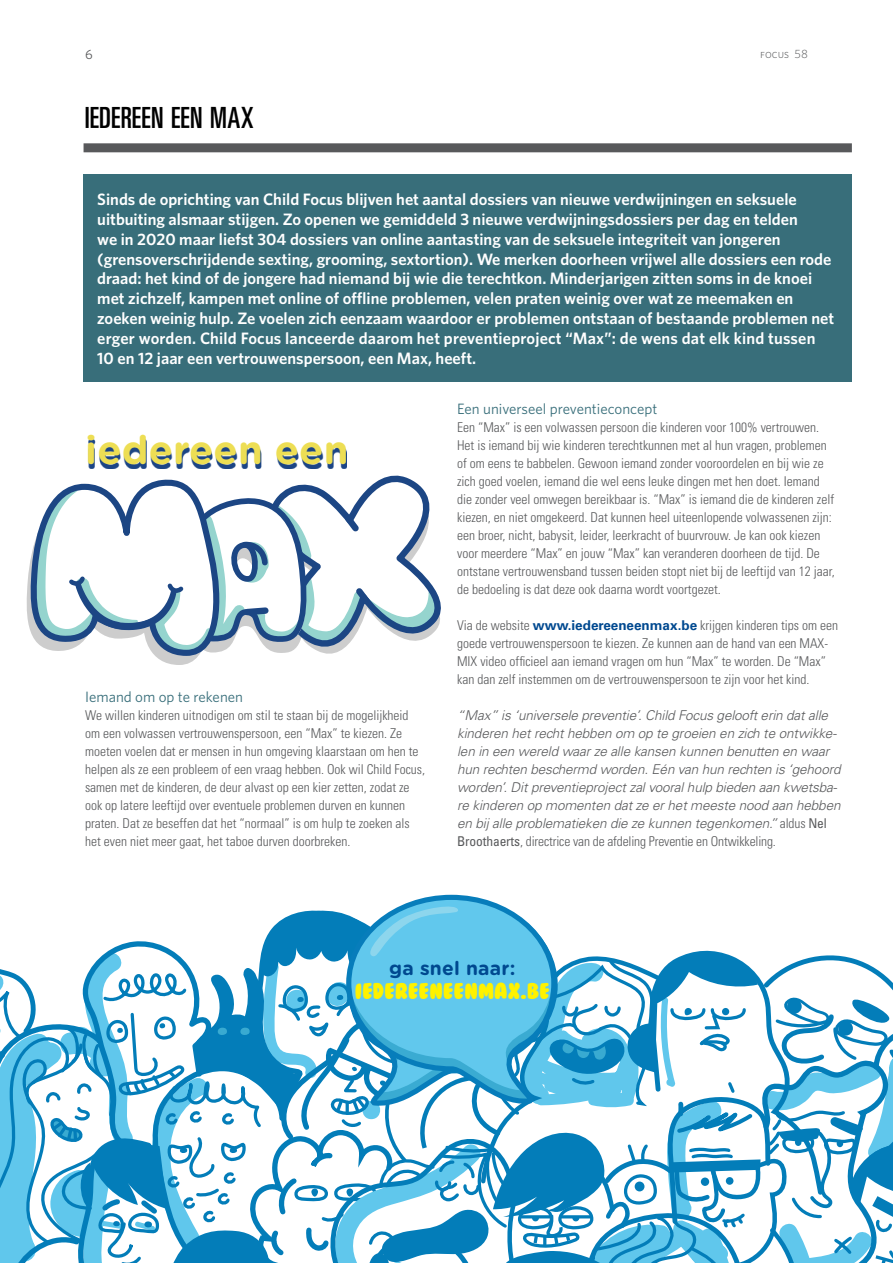
<style>
.page{position:relative;width:893px;height:1263px;background:#fff}
.page>*{position:absolute;margin:0;border:0;box-sizing:border-box;transform-origin:0 0}
.t1{font:700 39.9px "Gotham Rounded";color:#edde54}
.t2{font:30px "Univers Ultra Condensed BQ";letter-spacing:.03em;color:#000}
.t3{font:20.7px "Bubble Gum";letter-spacing:.01em;color:#fff200}
.t4{font:700 19.2px "Gotham Rounded";letter-spacing:.01em;color:#004990}
.t5{font:600 16.5px/19.8px "Whitney";color:#fff}
.t6{font:15px "Whitney";color:#386e7a}
.t7{font:300 condensed 13.5px/18px "Univers LT Std";color:#58595b}
.t8{font:italic 300 13.5px/18px "Univers LT Std";letter-spacing:-.01em;color:#58595b}
.t9{font:13.5px "Whitney";color:#58595b}
.t10{font:300 12px "Whitney";color:#58595b}
.s1{font-weight:700;font-stretch:normal;color:#004990}
.s2{font-style:normal;font-stretch:condensed}
.s3{font-weight:400;font-style:normal;font-stretch:condensed}
</style>
<div class="page">
<div style="left:84px;top:143px;width:768px;height:9px;background:#58595b"></div>
<div style="left:84px;top:174px;width:768px;height:207px;background:#386e7a"></div>
<svg style="left:0;top:897px;width:893px;height:366px"></svg>
<svg style="left:27px;top:475px;width:414px;height:190px"></svg>
<svg style="left:88px;top:439px;width:259px;height:30px"></svg>
<p class="t9" style="left:85px;top:45px;width:9px">6</p>
<p class="t10" style="left:760px;top:46px;width:49px">focus 58</p>
<h2 class="t2" style="left:85px;top:102px;width:170px">IEDEREEN EEN MAX</h2>
<p class="t5" style="left:97px;top:189px;width:738px">Sinds de oprichting van Child Focus blijven het aantal dossiers van nieuwe verdwijningen en seksuele uitbuiting alsmaar stijgen. Zo openen we gemiddeld 3 nieuwe verdwijningsdossiers per dag en telden<br>we in 2020 maar liefst 304 dossiers van online aantasting van de seksuele integriteit van jongeren (grensoverschrijdende sexting, grooming, sextortion). We merken doorheen vrijwel alle dossiers een rode draad: het kind of de jongere had niemand bij wie die terechtkon. Minderjarigen zitten soms in de knoei met zichzelf, kampen met online of offline problemen, velen praten weinig over wat ze meemaken en zoeken weinig hulp. Ze voelen zich eenzaam waardoor er problemen ontstaan of bestaande problemen net erger worden. Child Focus lanceerde daarom het preventieproject “Max”: de wens dat elk kind tussen 10 en 12 jaar een vertrouwenspersoon, een Max, heeft.</p>
<h1 class="t1" style="left:85px;top:421px;width:265px">iedereen een</h1>
<p class="t6" style="left:85px;top:687px;width:160px">Iemand om op te rekenen</p>
<p class="t7" style="left:85px;top:706px;width:342px">We willen kinderen uitnodigen om stil te staan bij de mogelijkheid om een volwassen vertrouwenspersoon, een “Max” te kiezen. Ze moeten voelen dat er mensen in hun omgeving klaarstaan om hen te helpen als ze een probleem of een vraag hebben. Ook wil Child Focus, samen met de kinderen, de deur alvast op een kier zetten, zodat ze ook op latere leeftijd over eventuele problemen durven en kunnen praten. Dat ze beseffen dat het “normaal” is om hulp te zoeken als het even niet meer gaat, het taboe durven doorbreken.</p>
<p class="t6" style="left:457px;top:399px;width:202px">Een universeel preventieconcept</p>
<p class="t7" style="left:457px;top:418px;width:379px">Een “Max” is een volwassen persoon die kinderen voor 100% vertrouwen.<br>Het is iemand bij wie kinderen terechtkunnen met al hun vragen, problemen of om eens te babbelen. Gewoon iemand zonder vooroordelen en bij wie ze zich goed voelen, iemand die wel eens leuke dingen met hen doet. Iemand die zonder veel omwegen bereikbaar is. “Max” is iemand die de kinderen zelf kiezen, en niet omgekeerd. Dat kunnen heel uiteenlopende volwassenen zijn: een broer, nicht, babysit, leider, leerkracht of buurvrouw. Je kan ook kiezen voor meerdere “Max” en jouw “Max” kan veranderen doorheen de tijd. De ontstane vertrouwensband tussen beiden stopt niet bij de leeftijd van 12 jaar, de bedoeling is dat deze ook daarna wordt voortgezet.</p>
<p class="t7" style="left:457px;top:616px;width:382px">Via de website <span class="s1">www.iedereeneenmax.be</span> krijgen kinderen tips om een goede vertrouwenspersoon te kiezen. Ze kunnen aan de hand van een MAX-MIX video officieel aan iemand vragen om hun “Max” te worden. De “Max” kan dan zelf instemmen om de vertrouwenspersoon te zijn voor het kind.</p>
<p class="t8" style="left:457px;top:706px;width:385px">“Max” is ‘universele preventie’. Child Focus gelooft erin dat alle kinderen het recht hebben om op te groeien en zich te ontwikke&shy;len in een wereld waar ze alle kansen kunnen benutten en waar hun rechten beschermd worden. Eén van hun rechten is ‘gehoord worden’. Dit preventieproject zal vooral hulp bieden aan kwetsba&shy;re kinderen op momenten dat ze er het meeste nood aan hebben en bij alle problematieken die ze kunnen tegenkomen.” <span class="s2">aldus</span> <span class="s3">Nel Broothaerts</span><span class="s2">, directrice van de afdeling Preventie en Ontwikkeling.</span></p>
<h3 class="t4" style="left:389px;top:954px;width:128px">ga snel naar:</h3>
<h3 class="t3" style="left:355px;top:981px;width:197px">IEDEREENEENMAX.BE</h3>
</div>
